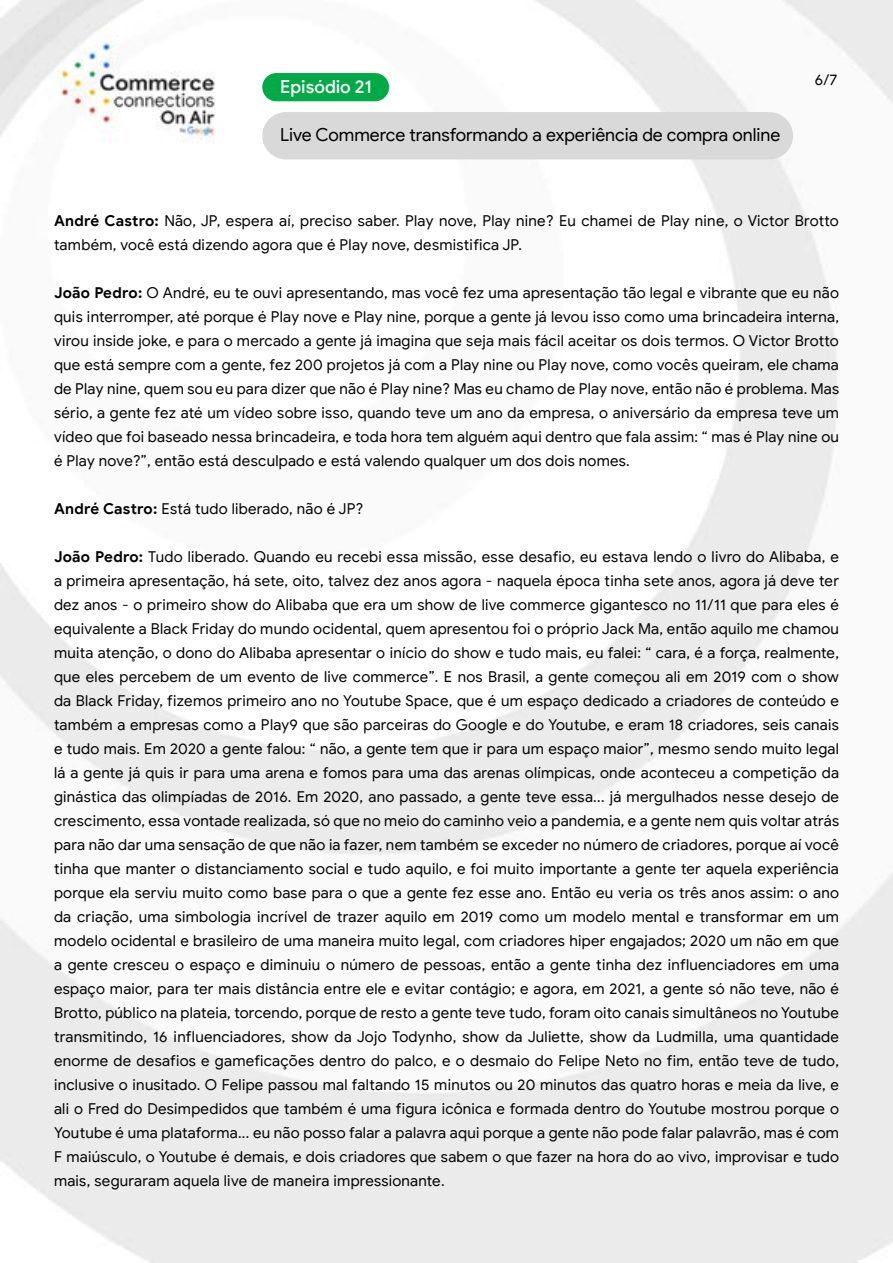
<style>
.page{position:relative;width:893px;height:1263px;background:#fff}
.page>*{position:absolute;margin:0;border:0;box-sizing:border-box;transform-origin:0 0}
.t1{font:18px "Google Sans Display";color:#000}
.t2{font:500 18px "Google Sans Display";color:#fff}
.t3{font:15px/24px "Google Sans";letter-spacing:.015em;color:#000;text-align:justify}
.t4{font:15px "Google Sans Display";color:#000}
.s1{font-weight:700}
</style>
<div class="page">
<img style="left:0;top:0;width:893px;height:1263px">
<div style="left:262px;top:73px;width:127px;height:28px;background:#00aa46;border-radius:14px"></div>
<div style="left:262px;top:112px;width:531px;height:47px;background:#d9d9d9;border-radius:24px"></div>
<p class="t2" style="left:280px;top:76px;width:93px">Episódio 21</p>
<p class="t1" style="left:280px;top:124px;width:502px">Live Commerce transformando a experiência de compra online</p>
<p class="t4" style="left:815px;top:70px;width:24px">6/7</p>
<p class="t3" style="left:54px;top:209px;width:786px"><span class="s1">André Castro:</span> Não, JP, espera aí, preciso saber. Play nove, Play nine? Eu chamei de Play nine, o Victor Brotto também, você está dizendo agora que é Play nove, desmistifica JP.</p>
<p class="t3" style="left:54px;top:281px;width:787px"><span class="s1">João Pedro:</span> O André, eu te ouvi apresentando, mas você fez uma apresentação tão legal e vibrante que eu não quis interromper, até porque é Play nove e Play nine, porque a gente já levou isso como uma brincadeira interna, virou inside joke, e para o mercado a gente já imagina que seja mais fácil aceitar os dois termos. O Victor Brotto que está sempre com a gente, fez 200 projetos já com a Play nine ou Play nove, como vocês queiram, ele chama de Play nine, quem sou eu para dizer que não é Play nine? Mas eu chamo de Play nove, então não é problema. Mas sério, a gente fez até um vídeo sobre isso, quando teve um ano da empresa, o aniversário da empresa teve um vídeo que foi baseado nessa brincadeira, e toda hora tem alguém aqui dentro que fala assim: “ mas é Play nine ou é Play nove?”, então está desculpado e está valendo qualquer um dos dois nomes.</p>
<p class="t3" style="left:54px;top:497px;width:311px"><span class="s1">André Castro:</span> Está tudo liberado, não é JP?</p>
<p class="t3" style="left:54px;top:545px;width:787px"><span class="s1">João Pedro:</span> Tudo liberado. Quando eu recebi essa missão, esse desafio, eu estava lendo o livro do Alibaba, e a primeira apresentação, há sete, oito, talvez dez anos agora - naquela época tinha sete anos, agora já deve ter dez anos - o primeiro show do Alibaba que era um show de live commerce gigantesco no 11/11 que para eles é equivalente a Black Friday do mundo ocidental, quem apresentou foi o próprio Jack Ma, então aquilo me chamou muita atenção, o dono do Alibaba apresentar o início do show e tudo mais, eu falei: “ cara, é a força, realmente, que eles percebem de um evento de live commerce”. E nos Brasil, a gente começou ali em 2019 com o show da Black Friday, fizemos primeiro ano no Youtube Space, que é um espaço dedicado a criadores de conteúdo e também a empresas como a Play9 que são parceiras do Google e do Youtube, e eram 18 criadores, seis canais e tudo mais. Em 2020 a gente falou: “ não, a gente tem que ir para um espaço maior”, mesmo sendo muito legal lá a gente já quis ir para uma arena e fomos para uma das arenas olímpicas, onde aconteceu a competição da ginástica das olimpíadas de 2016. Em 2020, ano passado, a gente teve essa... já mergulhados nesse desejo de crescimento, essa vontade realizada, só que no meio do caminho veio a pandemia, e a gente nem quis voltar atrás para não dar uma sensação de que não ia fazer, nem também se exceder no número de criadores, porque aí você tinha que manter o distanciamento social e tudo aquilo, e foi muito importante a gente ter aquela experiência porque ela serviu muito como base para o que a gente fez esse ano. Então eu veria os três anos assim: o ano da criação, uma simbologia incrível de trazer aquilo em 2019 como um modelo mental e transformar em um modelo ocidental e brasileiro de uma maneira muito legal, com criadores hiper engajados; 2020 um não em que a gente cresceu o espaço e diminuiu o número de pessoas, então a gente tinha dez influenciadores em uma espaço maior, para ter mais distância entre ele e evitar contágio; e agora, em 2021, a gente só não teve, não é Brotto, público na plateia, torcendo, porque de resto a gente teve tudo, foram oito canais simultâneos no Youtube transmitindo, 16 influenciadores, show da Jojo Todynho, show da Juliette, show da Ludmilla, uma quantidade enorme de desafios e gameficações dentro do palco, e o desmaio do Felipe Neto no fim, então teve de tudo, inclusive o inusitado. O Felipe passou mal faltando 15 minutos ou 20 minutos das quatro horas e meia da live, e ali o Fred do Desimpedidos que também é uma figura icônica e formada dentro do Youtube mostrou porque o Youtube é uma plataforma... eu não posso falar a palavra aqui porque a gente não pode falar palavrão, mas é com F maiúsculo, o Youtube é demais, e dois criadores que sabem o que fazer na hora do ao vivo, improvisar e tudo mais, seguraram aquela live de maneira impressionante.</p>
</div>
